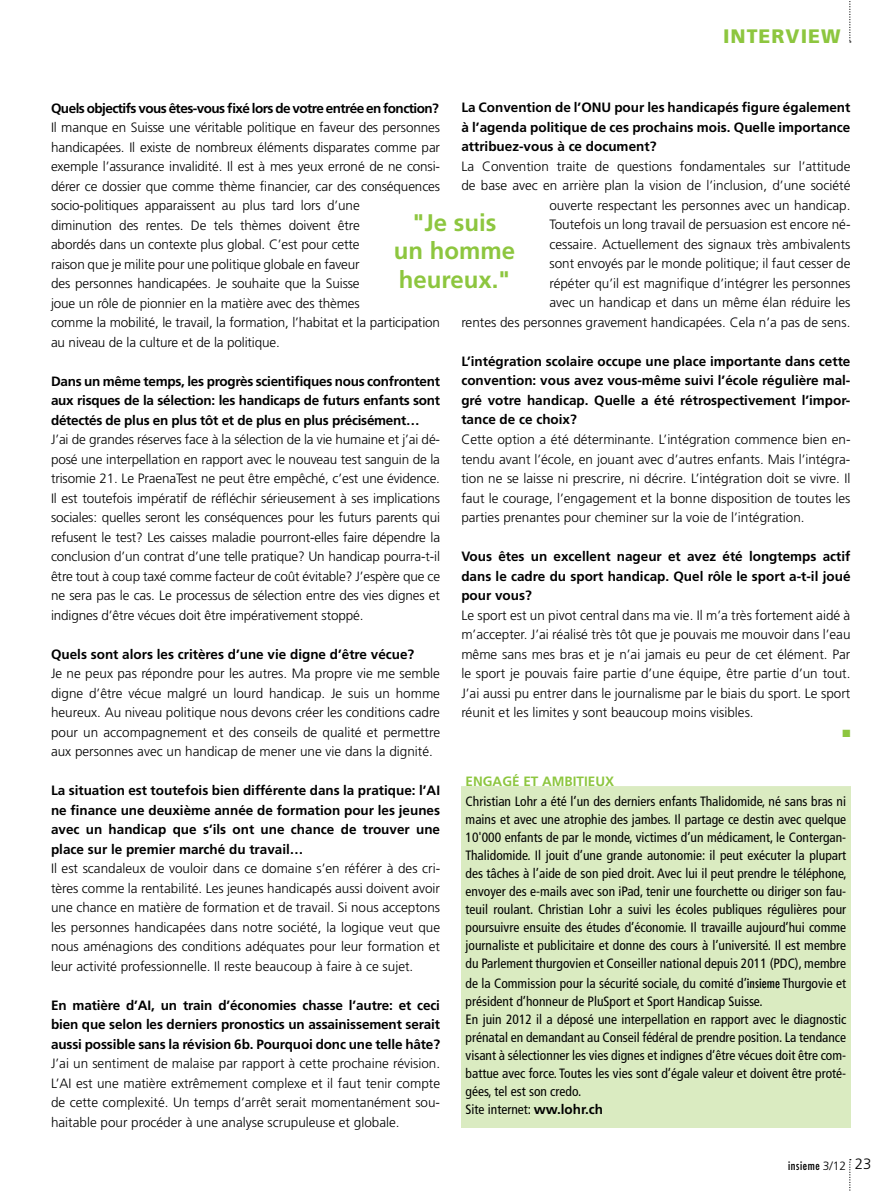
<style>
.page{position:relative;width:893px;height:1191px;background:#fff}
.page>*{position:absolute;margin:0;border:0;box-sizing:border-box;transform-origin:0 0}
.t1{font:700 24px/28.5px "Frutiger LT Std";color:#8dc63f;text-align:center}
.t2{font:900 19.5px "Frutiger LT Std";letter-spacing:.05em;color:#8dc63f}
.t3{font:300 13.5px/19.5px "Frutiger LT Std";color:#000;text-align:justify}
.t4{font:condensed 13.5px/18px "Frutiger LT Std";color:#000;text-align:justify}
.t5{font:700 13.5px/19.5px "Frutiger LT Std";color:#000;text-align:justify}
.t6{font:700 13.5px "Frutiger LT Std";letter-spacing:-.04em;color:#000}
.t7{font:700 13.5px "Frutiger LT Std";color:#8dc63f}
.t8{font:condensed 12px "Futura Std";letter-spacing:.05em;color:#000}
.t9{font:10.5px "Zapf Dingbats ITC";color:#8dc63f}
.s1{font-family:"Futura";font-weight:500}
.s2{font-weight:700;font-stretch:normal}
.s3{font-family:"Frutiger LT Std";font-weight:300;font-stretch:normal}
.s4{font-family:"Frutiger LT Std";font-weight:300;font-stretch:normal;font-size:15px}
</style>
<div class="page">
<svg style="left:849px;top:1159px;width:2px;height:32px"></svg>
<div style="left:461px;top:776px;width:389px;height:351px;background:#daebc1"></div>
<div style="left:457px;top:772px;width:398px;height:14px;background:#fff"></div>
<svg style="left:849px;top:1px;width:2px;height:42px"></svg>
<h2 class="t2" style="left:723px;top:25px;width:119px">INTERVIEW</h2>
<p class="t5" style="left:461px;top:98px;width:391px">La Convention de l’ONU pour les handicapés figure également à l’agenda politique de ces prochains mois. Quelle importance attribuez-vous à ce document?</p>
<p class="t3" style="left:461px;top:157px;width:391px;text-align:right">La Convention traite de questions fondamentales sur l’attitude de base avec en arrière plan la vision de l’inclusion, d’une société ouverte respectant les personnes avec un handicap.<br>Toutefois un long travail de persuasion est encore né-<br>cessaire. Actuellement des signaux très ambivalents<br>sont envoyés par le monde politique; il faut cesser de<br>répéter qu’il est magnifique d’intégrer les personnes<br>avec un handicap et dans un même élan réduire les<br>rentes des personnes gravement handicapées. Cela n’a pas de sens.</p>
<p class="t5" style="left:461px;top:351px;width:391px">L’intégration scolaire occupe une place importante dans cette convention: vous avez vous-même suivi l’école régulière mal&shy;gré votre handicap. Quelle a été rétrospectivement l’impor&shy;tance de ce choix?</p>
<p class="t3" style="left:461px;top:430px;width:391px">Cette option a été déterminante. L’intégration commence bien en&shy;tendu avant l’école, en jouant avec d’autres enfants. Mais l’intégra&shy;tion ne se laisse ni prescrire, ni décrire. L’intégration doit se vivre. Il faut le courage, l’engagement et la bonne disposition de toutes les parties prenantes pour cheminer sur la voie de l’intégration.</p>
<p class="t5" style="left:461px;top:546px;width:391px">Vous êtes un excellent nageur et avez été longtemps actif dans le cadre du sport handicap. Quel rôle le sport a-t-il joué pour vous?</p>
<p class="t3" style="left:461px;top:605px;width:391px">Le sport est un pivot central dans ma vie. Il m’a très fortement aidé à m’accepter. J’ai réalisé très tôt que je pouvais me mouvoir dans l’eau même sans mes bras et je n’ai jamais eu peur de cet élément. Par le sport je pouvais faire partie d’une équipe, être partie d’un tout.<br>J’ai aussi pu entrer dans le journalisme par le biais du sport. Le sport réunit et les limites y sont beaucoup moins visibles.</p>
<p class="t9" style="left:842px;top:728px;width:9px">■</p>
<p class="t7" style="left:466px;top:773px;width:150px">ENGAGÉ ET AMBITIEUX</p>
<p class="t4" style="left:466px;top:792px;width:383px">Christian Lohr a été l’un des derniers enfants Thalidomide, né sans bras ni mains et avec une atrophie des jambes. Il partage ce destin avec quelque 10'000 enfants de par le monde, victimes d’un médicament, le Contergan-Thalidomide. Il jouit d’une grande autonomie: il peut exécuter la plupart des tâches à l’aide de son pied droit. Avec lui il peut prendre le téléphone, envoyer des e-mails avec son iPad, tenir une fourchette ou diriger son fau&shy;teuil roulant. Christian Lohr a suivi les écoles publiques régulières pour poursuivre ensuite des études d’économie. Il travaille aujourd’hui comme journaliste et publicitaire et donne des cours à l’université. Il est membre du Parlement thurgovien et Conseiller national depuis 2011 (PDC), membre</p>
<p class="t4" style="left:466px;top:974px;width:382px;text-align:left">de la Commission pour la sécurité sociale, du comité d’<span class="s1">insieme</span> Thurgovie et président d’honneur de PluSport et Sport Handicap Suisse.<br>En juin 2012 il a déposé une interpellation en rapport avec le diagnostic prénatal en demandant au Conseil fédéral de prendre position. La tendance visant à sélectionner les vies dignes et indignes d’être vécues doit être com&shy;battue avec force. Toutes les vies sont d’égale valeur et doivent être proté&shy;gées, tel est son credo.<br>Site internet: <span class="s2">ww.lohr.ch</span></p>
<p class="t6" style="left:51px;top:100px;width:389px">Quels objectifs vous êtes-vous fixé lors de votre entrée en fonction?</p>
<p class="t3" style="left:51px;top:118px;width:391px;text-align:left">Il manque en Suisse une véritable politique en faveur des personnes handicapées. Il existe de nombreux éléments disparates comme par exemple l’assurance invalidité. Il est à mes yeux erroné de ne consi&shy;dérer ce dossier que comme thème financier, car des conséquences socio-politiques apparaissent au plus tard lors d’une<br>diminution des rentes. De tels thèmes doivent être<br>abordés dans un contexte plus global. C’est pour cette<br>raison que je milite pour une politique globale en faveur<br>des personnes handicapées. Je souhaite que la Suisse<br>joue un rôle de pionnier en la matière avec des thèmes<br>comme la mobilité, le travail, la formation, l’habitat et la participation au niveau de la culture et de la politique.</p>
<p class="t5" style="left:51px;top:371px;width:391px">Dans un même temps, les progrès scientifiques nous confrontent aux risques de la sélection: les handicaps de futurs enfants sont détectés de plus en plus tôt et de plus en plus précisément…</p>
<p class="t3" style="left:51px;top:430px;width:391px">J’ai de grandes réserves face à la sélection de la vie humaine et j’ai dé&shy;posé une interpellation en rapport avec le nouveau test sanguin de la trisomie 21. Le PraenaTest ne peut être empêché, c’est une évidence.<br>Il est toutefois impératif de réfléchir sérieusement à ses implications sociales: quelles seront les conséquences pour les futurs parents qui refusent le test? Les caisses maladie pourront-elles faire dépendre la conclusion d’un contrat d’une telle pratique? Un handicap pourra-t-il être tout à coup taxé comme facteur de coût évitable? J’espère que ce ne sera pas le cas. Le processus de sélection entre des vies dignes et indignes d’être vécues doit être impérativement stoppé.</p>
<p class="t5" style="left:51px;top:644px;width:365px">Quels sont alors les critères d’une vie digne d’être vécue?</p>
<p class="t3" style="left:51px;top:664px;width:391px">Je ne peux pas répondre pour les autres. Ma propre vie me semble digne d’être vécue malgré un lourd handicap. Je suis un homme heureux. Au niveau politique nous devons créer les conditions cadre pour un accompagnement et des conseils de qualité et permettre aux personnes avec un handicap de mener une vie dans la dignité.</p>
<p class="t5" style="left:51px;top:781px;width:391px">La situation est toutefois bien différente dans la pratique: l’AI ne finance une deuxième année de formation pour les jeunes avec un handicap que s’ils ont une chance de trouver une place sur le premier marché du travail…</p>
<p class="t3" style="left:51px;top:859px;width:391px">Il est scandaleux de vouloir dans ce domaine s’en référer à des cri&shy;tères comme la rentabilité. Les jeunes handicapés aussi doivent avoir une chance en matière de formation et de travail. Si nous acceptons les personnes handicapées dans notre société, la logique veut que nous aménagions des conditions adéquates pour leur formation et leur activité professionnelle. Il reste beaucoup à faire à ce sujet.</p>
<p class="t5" style="left:51px;top:995px;width:391px">En matière d’AI, un train d’économies chasse l’autre: et ceci bien que selon les derniers pronostics un assainissement serait aussi possible sans la révision 6b. Pourquoi donc une telle hâte?</p>
<p class="t3" style="left:51px;top:1054px;width:391px">J’ai un sentiment de malaise par rapport à cette prochaine révision.<br>L’AI est une matière extrêmement complexe et il faut tenir compte de cette complexité. Un temps d’arrêt serait momentanément sou&shy;haitable pour procéder à une analyse scrupuleuse et globale.</p>
<h1 class="t1" style="left:394px;top:208px;width:123px">"Je suis<br>un homme heureux."</h1>
<p class="t8" style="left:788px;top:1158px;width:85px">insieme <span class="s3">3/12</span> <span class="s4">23</span></p>
</div>
